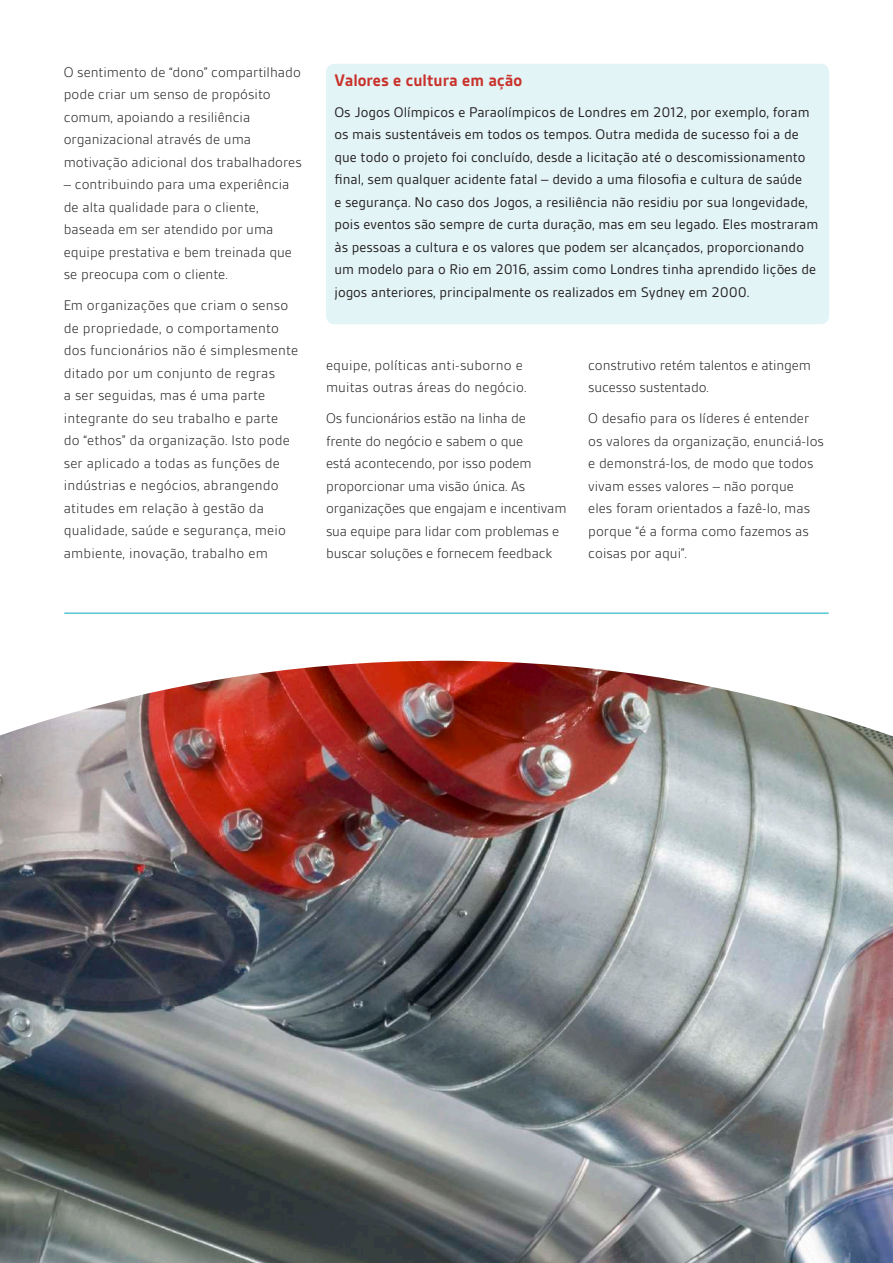
<style>
.page{position:relative;width:893px;height:1263px;background:#fff}
.page>*{position:absolute;margin:0;border:0;box-sizing:border-box;transform-origin:0 0}
.t1{font:700 18px "BSI Gesta";color:#c9312b}
.t2{font:300 15px/22.5px "BSI Gesta";color:#231f20}
.t3{font:15px/22.5px "BSI Gesta";color:#231f20}
</style>
<div class="page">
<img style="left:0;top:661px;width:893px;height:602px">
<div style="left:326px;top:64px;width:503px;height:260px;background:#e3f4f6;border-radius:9px"></div>
<hr style="left:64px;top:613px;width:765px;height:1px;background:#00acbc">
<p class="t2" style="left:64px;top:61px;width:240px">O sentimento de “dono” compartilhado pode criar um senso de propósito comum, apoiando a resiliência organizacional através de uma motivação adicional dos trabalhadores</p>
<p class="t2" style="left:64px;top:173px;width:230px">– contribuindo para uma experiência de alta qualidade para o cliente, baseada em ser atendido por uma equipe prestativa e bem treinada que se preocupa com o cliente.</p>
<p class="t2" style="left:64px;top:294px;width:236px">Em organizações que criam o senso de propriedade, o comportamento dos funcionários não é simplesmente ditado por um conjunto de regras<br>a ser seguidas, mas é uma parte integrante do seu trabalho e parte<br>do “ethos” da organização. Isto pode ser aplicado a todas as funções de indústrias e negócios, abrangendo atitudes em relação à gestão da qualidade, saúde e segurança, meio ambiente, inovação, trabalho em</p>
<p class="t1" style="left:334px;top:71px;width:189px">Valores e cultura em ação</p>
<p class="t3" style="left:334px;top:101px;width:485px">Os Jogos Olímpicos e Paraolímpicos de Londres em 2012, por exemplo, foram os mais sustentáveis em todos os tempos. Outra medida de sucesso foi a de que todo o projeto foi concluído, desde a licitação até o descomissionamento final, sem qualquer acidente fatal – devido a uma filosofia e cultura de saúde<br>e segurança. No caso dos Jogos, a resiliência não residiu por sua longevidade, pois eventos são sempre de curta duração, mas em seu legado. Eles mostraram às pessoas a cultura e os valores que podem ser alcançados, proporcionando um modelo para o Rio em 2016, assim como Londres tinha aprendido lições de jogos anteriores, principalmente os realizados em Sydney em 2000.</p>
<p class="t2" style="left:326px;top:353px;width:202px">equipe, políticas anti-suborno e muitas outras áreas do negócio.</p>
<p class="t2" style="left:326px;top:407px;width:242px">Os funcionários estão na linha de<br>frente do negócio e sabem o que<br>está acontecendo, por isso podem proporcionar uma visão única. As organizações que engajam e incentivam sua equipe para lidar com problemas e buscar soluções e fornecem feedback</p>
<p class="t2" style="left:588px;top:353px;width:224px">construtivo retém talentos e atingem sucesso sustentado.</p>
<p class="t2" style="left:588px;top:407px;width:237px">O desafio para os líderes é entender os valores da organização, enunciá-los e demonstrá-los, de modo que todos vivam esses valores – não porque<br>eles foram orientados a fazê-lo, mas porque “é a forma como fazemos as coisas por aqui”.</p>
</div>
